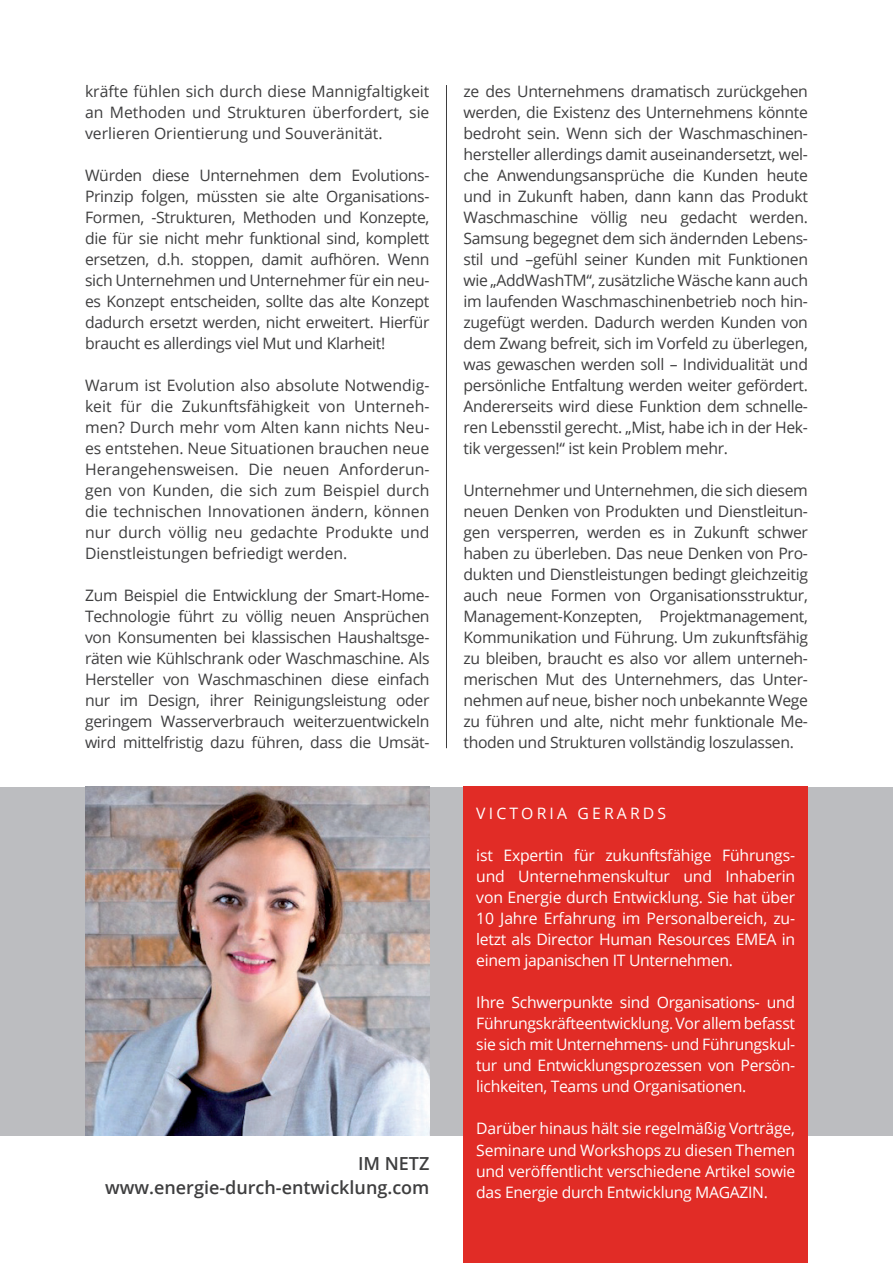
<style>
.page{position:relative;width:893px;height:1263px;background:#fff}
.page>*{position:absolute;margin:0;border:0;box-sizing:border-box;transform-origin:0 0}
.t1{font:600 18px "Open Sans";color:#3e3e3f}
.t2{font:15.75px/21px "Open Sans";letter-spacing:-.02em;color:#3e3e3f;text-align:justify}
.t3{font:15.75px/21px "Open Sans";letter-spacing:-.02em;color:#fff;text-align:justify}
.t4{font:15.75px "Open Sans";letter-spacing:.2em;color:#fff}
</style>
<div class="page">
<hr style="left:446px;top:85px;width:1px;height:663px;background:#3e3e3f">
<div style="left:0;top:787px;width:893px;height:348px;background:#bcbdc0"></div>
<img style="left:85px;top:787px;width:344px;height:348px">
<div style="left:463px;top:787px;width:345px;height:476px;background:#e12c26"></div>
<p class="t2" style="left:85px;top:80px;width:346px">kräfte fühlen sich durch diese Mannigfaltigkeit an Methoden und Strukturen überfordert, sie verlieren Orientierung und Souveränität.</p>
<p class="t2" style="left:85px;top:164px;width:346px">Würden diese Unternehmen dem Evolutions-Prinzip folgen, müssten sie alte Organisations-Formen, -Strukturen, Methoden und Konzepte, die für sie nicht mehr funktional sind, komplett ersetzen, d.h. stoppen, damit aufhören. Wenn sich Unternehmen und Unternehmer für ein neu&shy;es Konzept entscheiden, sollte das alte Konzept dadurch ersetzt werden, nicht erweitert. Hierfür braucht es allerdings viel Mut und Klarheit!</p>
<p class="t2" style="left:85px;top:374px;width:346px">Warum ist Evolution also absolute Notwendig&shy;keit für die Zukunftsfähigkeit von Unterneh&shy;men? Durch mehr vom Alten kann nichts Neu&shy;es entstehen. Neue Situationen brauchen neue Herangehensweisen. Die neuen Anforderun&shy;gen von Kunden, die sich zum Beispiel durch die technischen Innovationen ändern, können nur durch völlig neu gedachte Produkte und Dienstleistungen befriedigt werden.</p>
<p class="t2" style="left:85px;top:584px;width:346px">Zum Beispiel die Entwicklung der Smart-Home-Technologie führt zu völlig neuen Ansprüchen von Konsumenten bei klassischen Haushaltsge&shy;räten wie Kühlschrank oder Waschmaschine. Als Hersteller von Waschmaschinen diese einfach nur im Design, ihrer Reinigungsleistung oder geringem Wasserverbrauch weiterzuentwickeln wird mittelfristig dazu führen, dass die Umsät-</p>
<p class="t1" style="left:358px;top:1151px;width:73px">IM NETZ</p>
<p class="t1" style="left:105px;top:1175px;width:326px">www.energie-durch-entwicklung.com</p>
<p class="t2" style="left:463px;top:80px;width:346px">ze des Unternehmens dramatisch zurückgehen werden, die Existenz des Unternehmens könnte bedroht sein. Wenn sich der Waschmaschinen&shy;hersteller allerdings damit auseinandersetzt, wel&shy;che Anwendungsansprüche die Kunden heute und in Zukunft haben, dann kann das Produkt Waschmaschine völlig neu gedacht werden.<br>Samsung begegnet dem sich ändernden Lebens&shy;stil und –gefühl seiner Kunden mit Funktionen wie „AddWashTM“, zusätzliche Wäsche kann auch im laufenden Waschmaschinenbetrieb noch hin&shy;zugefügt werden. Dadurch werden Kunden von dem Zwang befreit, sich im Vorfeld zu überlegen, was gewaschen werden soll – Individualität und persönliche Entfaltung werden weiter gefördert.<br>Andererseits wird diese Funktion dem schnelle&shy;ren Lebensstil gerecht. „Mist, habe ich in der Hek&shy;tik vergessen!“ ist kein Problem mehr.</p>
<p class="t2" style="left:463px;top:479px;width:346px">Unternehmer und Unternehmen, die sich diesem neuen Denken von Produkten und Dienstleitun&shy;gen versperren, werden es in Zukunft schwer haben zu überleben. Das neue Denken von Pro&shy;dukten und Dienstleistungen bedingt gleichzeitig auch neue Formen von Organisationsstruktur, Management-Konzepten, Projektmanagement, Kommunikation und Führung. Um zukunftsfähig zu bleiben, braucht es also vor allem unterneh&shy;merischen Mut des Unternehmers, das Unter&shy;nehmen auf neue, bisher noch unbekannte Wege zu führen und alte, nicht mehr funktionale Me&shy;thoden und Strukturen vollständig loszulassen.</p>
<p class="t4" style="left:476px;top:803px;width:191px">VICTORIA GERARDS</p>
<p class="t3" style="left:476px;top:845px;width:320px">ist Expertin für zukunftsfähige Führungs&shy;und Unternehmenskultur und Inhaberin von Energie durch Entwicklung. Sie hat über 10 Jahre Erfahrung im Personalbereich, zu&shy;letzt als Director Human Resources EMEA in einem japanischen IT Unternehmen.</p>
<p class="t3" style="left:476px;top:992px;width:320px">Ihre Schwerpunkte sind Organisations- und Führungskräfteentwicklung. Vor allem befasst sie sich mit Unternehmens- und Führungskul&shy;tur und Entwicklungsprozessen von Persön&shy;lichkeiten, Teams und Organisationen.</p>
<p class="t3" style="left:476px;top:1118px;width:320px">Darüber hinaus hält sie regelmäßig Vorträge, Seminare und Workshops zu diesen Themen und veröffentlicht verschiedene Artikel sowie das Energie durch Entwicklung MAGAZIN.</p>
</div>
